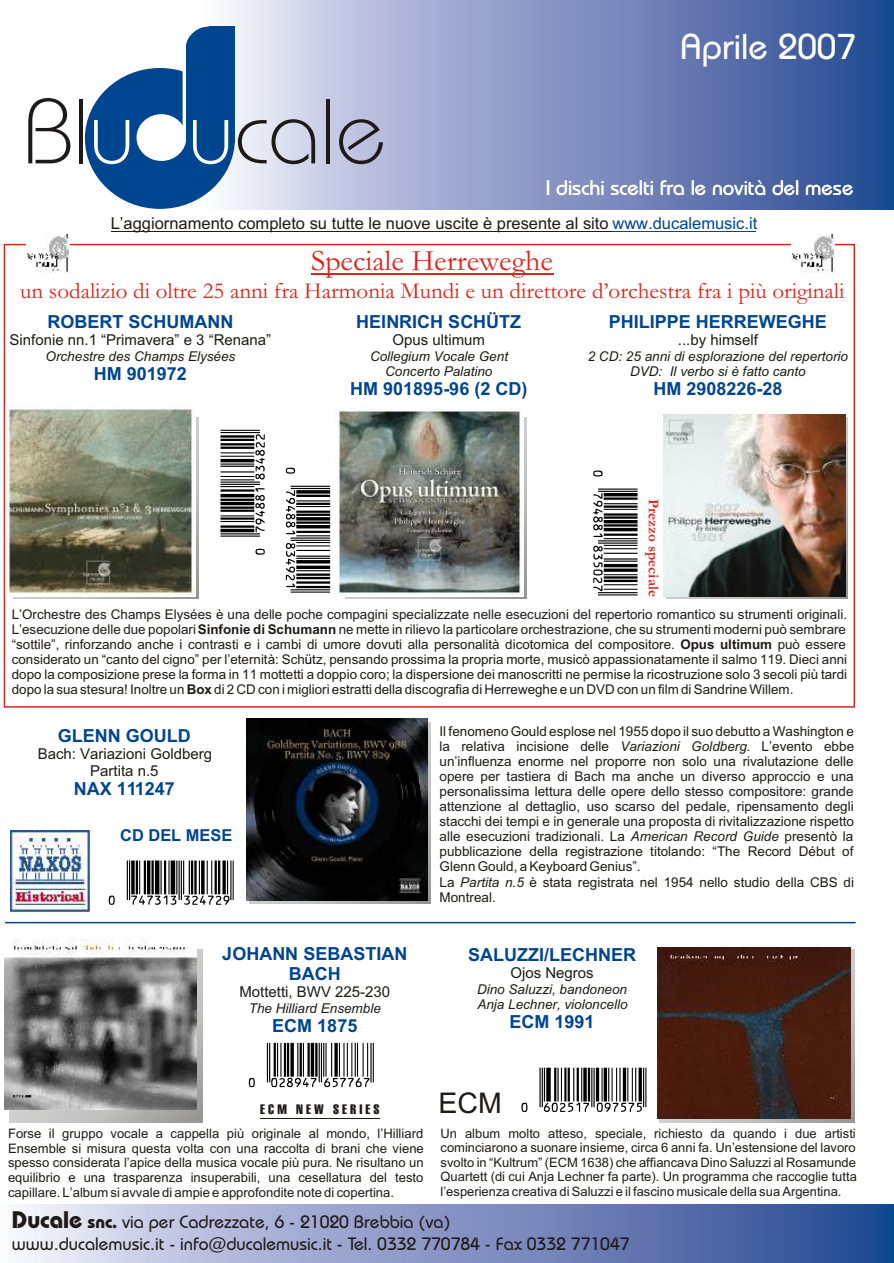
<style>
.page{position:relative;width:894px;height:1263px;background:#fff}
.page>*{position:absolute;margin:0;border:0;box-sizing:border-box;transform-origin:0 0}
.t1{font:91.8px "Bauhaus Lt BT";color:#1f1a17}
.t2{font:88.5px "UPC Half";color:#000}
.t3{font:36px "Bauhaus Md BT";color:#fff}
.t4{font:30px "Garamond";color:#d9261c}
.t5{font:28.5px "Arial";color:#1f1a17}
.t6{font:23.1px "Garamond";color:#d9261c}
.t7{font:21px "Bauhaus Md BT";color:#fff}
.t8{font:700 18px/20.1px "Arial";color:#00458f;text-align:center}
.t9{font:18px "Bauhaus Md BT";color:#1f1a17}
.t10{font:16.5px "Arial";color:#1f1a17}
.t11{font:700 16.5px "Arial";color:#00458f}
.t12{font:15px/16.8px "Arial";color:#1f1a17;text-align:center}
.t13{font:700 15px "Garamond";color:#d9261c}
.t14{font:13.5px/15.1px "Arial";color:#1f1a17}
.t15{font:italic 13.5px/15.1px "Arial";color:#1f1a17;text-align:center}
.t16{font:13.35px/15px "Arial";color:#1f1a17;text-align:justify}
.t17{font:13.35px "Swiss 911 X Cm BT";letter-spacing:.19em;color:#1f1a17;scale:1.22 1}
.t18{font:13.35px "Arial";color:#000}
.t19{font:13.05px/14.5px "Arial";color:#1f1a17;text-align:justify}
.t20{font:12.9px/14.5px "Arial";color:#1f1a17;text-align:justify}
.s1{color:#fff}
.s2{color:#00458f}
.s3{font-weight:700}
.s4{font-style:italic}
.s5{font-weight:700;font-size:24px}
</style>
<div class="page">
<img style="left:199px;top:0;width:695px;height:209px">
<div style="left:85px;top:68px;width:150px;height:141px;background:#00458f;border-radius:50%"></div>
<div style="left:137px;top:114px;width:49px;height:47px;background:#fff;border-radius:50%"></div>
<div style="left:186px;top:44px;width:49px;height:99px;background:#00458f"></div>
<div style="left:209px;top:26px;width:26px;height:22px;background:#00458f"></div>
<svg style="left:183px;top:26px;width:26px;height:116px"></svg>
<img style="left:20px;top:1204px;width:874px;height:59px">
<img style="left:249px;top:722px;width:182px;height:182px">
<img style="left:666px;top:417px;width:182px;height:182px">
<hr style="left:111px;top:231px;width:501px;height:1px;background:#1f1a17">
<hr style="left:612px;top:231px;width:144px;height:1px;background:#00458f">
<hr style="left:311px;top:273px;width:242px;height:1px;background:#d9261c">
<img style="left:26px;top:235px;width:44px;height:37px">
<img style="left:791px;top:235px;width:44px;height:37px">
<img style="left:11px;top:831px;width:80px;height:81px">
<hr style="left:5px;top:922px;width:851px;height:1px;background:#00458f">
<hr style="left:260px;top:1118px;width:120px;height:1px;background:#1f1a17">
<img style="left:663px;top:414px;width:182px;height:182px">
<img style="left:335px;top:409px;width:188px;height:187px">
<img style="left:5px;top:407px;width:190px;height:189px">
<img style="left:246px;top:719px;width:182px;height:181px">
<img style="left:4px;top:938px;width:193px;height:171px">
<img style="left:657px;top:947px;width:194px;height:172px">
<h1 class="t1" style="left:23px;top:94px;width:365px">Bl<span class="s1">u u</span>cale</h1>
<h3 class="t3" style="left:680px;top:32px;width:177px">Aprile 2007</h3>
<h3 class="t7" style="left:546px;top:179px;width:309px">I dischi scelti fra le novità del mese</h3>
<p class="t10" style="left:111px;top:217px;width:648px">L’aggiornamento completo su tutte le nuove uscite è presente al sito <span class="s2">www.ducalemusic.it</span></p>
<h3 class="t4" style="left:311px;top:251px;width:243px">Speciale Herreweghe</h3>
<h3 class="t6" style="left:20px;top:283px;width:826px">un sodalizio di oltre 25 anni fra Harmonia Mundi e un direttore d’orchestra fra i più originali</h3>
<h3 class="t8" style="left:47px;top:313px;width:187px">ROBERT SCHUMANN</h3>
<h3 class="t8" style="left:94px;top:365px;width:95px">HM 901972</h3>
<p class="t12" style="left:9px;top:333px;width:263px">Sinfonie nn.1 “Primavera” e 3 “Renana”</p>
<p class="t15" style="left:46px;top:350px;width:191px">Orchestre des Champs Elysées</p>
<h2 class="t2" style="left:182px;top:555px;width:134px;rotate:-90deg">¶xHJEIBy83482z</h2>
<h2 class="t2" style="left:368px;top:468px;width:134px;rotate:90deg">¶xHJEIBy834921z</h2>
<h3 class="t8" style="left:356px;top:313px;width:166px">HEINRICH SCHÜTZ</h3>
<p class="t12" style="left:393px;top:333px;width:94px">Opus ultimum</p>
<p class="t15" style="left:370px;top:350px;width:140px">Collegium Vocale Gent<br>Concerto Palatino</p>
<h3 class="t8" style="left:350px;top:380px;width:179px">HM 901895-96 (2 CD)</h3>
<h3 class="t8" style="left:609px;top:313px;width:220px">PHILIPPE HERREWEGHE</h3>
<p class="t12" style="left:678px;top:333px;width:82px">...by himself</p>
<p class="t15" style="left:588px;top:350px;width:262px">2 CD: 25 anni di esplorazione del repertorio<br>DVD: Il verbo si è fatto canto</p>
<h3 class="t8" style="left:653px;top:380px;width:131px">HM 2908226-28</h3>
<h2 class="t2" style="left:676px;top:471px;width:134px;rotate:90deg">¶xHJEIBy835027z</h2>
<p class="t13" style="left:659px;top:499px;width:99px;rotate:90deg">Prezzo speciale</p>
<p class="t16" style="left:12px;top:608px;width:837px">L’Orchestre des Champs Elysées è una delle poche compagini specializzate nelle esecuzioni del repertorio romantico su strumenti originali.<br>L’esecuzione delle due popolari <span class="s3">Sinfonie di Schumann</span> ne mette in rilievo la particolare orchestrazione, che su strumenti moderni può sembrare “sottile”, rinforzando anche i contrasti e i cambi di umore dovuti alla personalità dicotomica del compositore. <span class="s3">Opus ultimum</span> può essere considerato un “canto del cigno” per l’eternità: Sch tz, pensando prossima la propria morte, musicò appassionatamente il salmo 119. Dieci anni dopo la composizione prese la forma in 11 mottetti a doppio coro; la dispersione dei manoscritti ne permise la ricostruzione solo 3 secoli più tardi dopo la sua stesura! Inoltre un <span class="s3">Box</span> di 2 CD con i migliori estratti della discografia di Herreweghe e un DVD con un film di Sandrine Willem.</p>
<p class="t18" style="left:305px;top:654px;width:9px">ü</p>
<h3 class="t8" style="left:58px;top:727px;width:135px">GLENN GOULD</h3>
<p class="t12" style="left:38px;top:747px;width:176px">Bach: Variazioni Goldberg<br>Partita n.5</p>
<h3 class="t8" style="left:74px;top:781px;width:103px">NAX 111247</h3>
<p class="t11" style="left:120px;top:829px;width:114px">CD DEL MESE</p>
<h2 class="t2" style="left:109px;top:822px;width:134px">¶|xHEHDBDy324729z</h2>
<p class="t14" style="left:440px;top:725px;width:416px">Il fenomeno Gould esplose nel 1955 dopo il suo debutto a Washington e la relativa incisione delle <span class="s4">Variazioni Goldberg</span>. L’evento ebbe un’influenza enorme nel proporre non solo una rivalutazione delle opere per tastiera di Bach ma anche un diverso approccio e una personalissima lettura delle opere dello stesso compositore: grande attenzione al dettaglio, uso scarso del pedale, ripensamento degli stacchi dei tempi e in generale una proposta di rivitalizzazione rispetto alle esecuzioni tradizionali. La <span class="s4">American Record Guide</span> presentò la pubblicazione della registrazione titolando: “The Record Début of Glenn Gould, a Keyboard Genius”.<br>La <span class="s4">Partita n.5</span> è stata registrata nel 1954 nello studio della CBS di Montreal.</p>
<h3 class="t8" style="left:222px;top:945px;width:187px">JOHANN SEBASTIAN<br>BACH</h3>
<h3 class="t8" style="left:272px;top:1017px;width:87px">ECM 1875</h3>
<p class="t12" style="left:239px;top:985px;width:152px">Mottetti, BWV 225-230</p>
<p class="t15" style="left:249px;top:1002px;width:134px">The Hilliard Ensemble</p>
<h2 class="t2" style="left:249px;top:1005px;width:134px">¶|xACIJEHy657767z</h2>
<p class="t17" style="left:260px;top:1104px;width:99px">ECM NEW SERIES</p>
<p class="t19" style="left:8px;top:1128px;width:417px">Forse il gruppo vocale a cappella più originale al mondo, l’Hilliard Ensemble si misura questa volta con una raccolta di brani che viene spesso considerata l’apice della musica vocale più pura. Ne risultano un equilibrio e una trasparenza insuperabili, una cesellatura del testo capillare. L’album si avvale di ampie e approfondite note di copertina.</p>
<h3 class="t8" style="left:468px;top:946px;width:170px">SALUZZI/LECHNER</h3>
<p class="t12" style="left:510px;top:966px;width:85px">Ojos Negros</p>
<p class="t15" style="left:477px;top:983px;width:152px;text-align:left">Dino Saluzzi, bandoneon<br>Anja Lechner, violoncello</p>
<h3 class="t8" style="left:510px;top:1013px;width:87px">ECM 1991</h3>
<h2 class="t2" style="left:521px;top:1030px;width:134px">¶|xGACFBHy097575z</h2>
<h3 class="t5" style="left:438px;top:1092px;width:65px">ECM</h3>
<p class="t20" style="left:441px;top:1127px;width:418px">Un album molto atteso, speciale, richiesto da quando i due artisti cominciarono a suonare insieme, circa 6 anni fa. Un’estensione del lavoro svolto in “Kultrum” (ECM 1638) che affiancava Dino Saluzzi al Rosamunde Quartett (di cui Anja Lechner fa parte). Un programma che raccoglie tutta l’esperienza creativa di Saluzzi e il fascino musicale della sua Argentina.</p>
<h3 class="t9" style="left:12px;top:1215px;width:440px"><span class="s5">Ducale</span> <span class="s3">snc.</span> via per Cadrezzate, 6 - 21020 Brebbia (va)</h3>
<h3 class="t9" style="left:12px;top:1237px;width:619px">www.ducalemusic.it - info@ducalemusic.it - Tel. 0332 770784 - Fax 0332 771047</h3>
</div>
